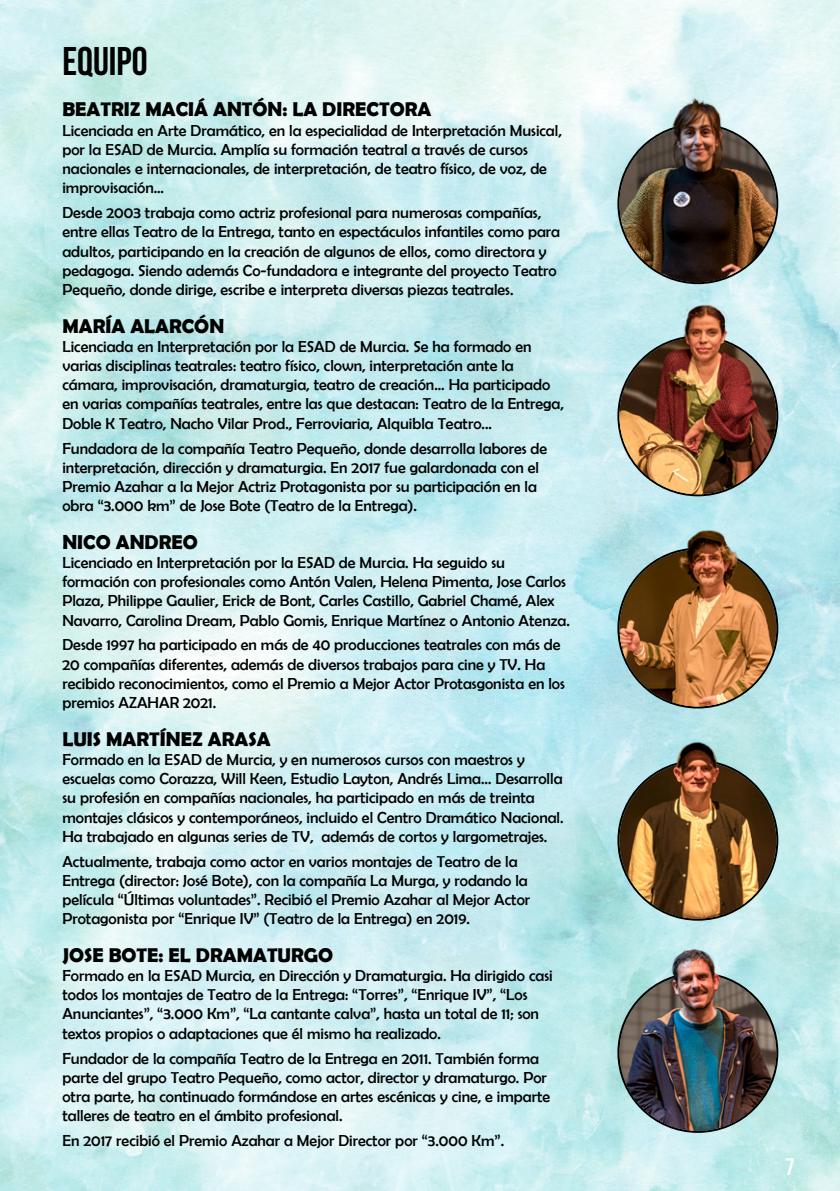
<style>
.page{position:relative;width:840px;height:1191px;background:#fff}
.page>*{position:absolute;margin:0;border:0;box-sizing:border-box;transform-origin:0 0}
.t1{font:700 40px "Bebas Neue";color:#000101}
.t2{font:700 24px "Bebas Neue";color:#fff}
.t3{font:700 20px "Berlin Sans FB Demi";color:#000101}
.t4{font:16px/19.2px "Berlin Sans FB";color:#000101}
</style>
<div class="page">
<img style="left:0;top:0;width:839px;height:1191px">
<img style="left:619px;top:80px;width:156px;height:202px">
<img style="left:619px;top:298px;width:156px;height:196px">
<img style="left:619px;top:526px;width:156px;height:180px">
<img style="left:619px;top:734px;width:156px;height:184px">
<img style="left:619px;top:934px;width:156px;height:196px">
<h1 class="t1" style="left:62px;top:39px;width:87px">EQUIPO</h1>
<p class="t3" style="left:62px;top:98px;width:370px">BEATRIZ MACIÁ ANTÓN: LA DIRECTORA</p>
<p class="t4" style="left:62px;top:120px;width:500px">Licenciada en Arte Dramático, en la especialidad de Interpretación Musical, por la ESAD de Murcia. Amplía su formación teatral a través de cursos nacionales e internacionales, de interpretación, de teatro físico, de voz, de improvisación...</p>
<p class="t4" style="left:62px;top:203px;width:499px">Desde 2003 trabaja como actriz profesional para numerosas compañías, entre ellas Teatro de la Entrega, tanto en espectáculos infantiles como para adultos, participando en la creación de algunos de ellos, como directora y pedagoga. Siendo además Co-fundadora e integrante del proyecto Teatro Pequeño, donde dirige, escribe e interpreta diversas piezas teatrales.</p>
<p class="t3" style="left:62px;top:314px;width:163px">MARÍA ALARCÓN</p>
<p class="t4" style="left:62px;top:337px;width:502px">Licenciada en Interpretación por la ESAD de Murcia. Se ha formado en varias disciplinas teatrales: teatro físico, clown, interpretación ante la cámara, improvisación, dramaturgia, teatro de creación... Ha participado en varias compañías teatrales, entre las que destacan: Teatro de la Entrega, Doble K Teatro, Nacho Vilar Prod., Ferroviaria, Alquibla Teatro...</p>
<p class="t4" style="left:62px;top:438px;width:486px">Fundadora de la compañía Teatro Pequeño, donde desarrolla labores de interpretación, dirección y dramaturgia. En 2017 fue galardonada con el Premio Azahar a la Mejor Actriz Protagonista por su participación en la obra “3.000 km” de Jose Bote (Teatro de la Entrega).</p>
<p class="t3" style="left:62px;top:530px;width:137px">NICO ANDREO</p>
<p class="t4" style="left:62px;top:553px;width:508px">Licenciado en Interpretación por la ESAD de Murcia. Ha seguido su formación con profesionales como Antón Valen, Helena Pimenta, Jose Carlos Plaza, Philippe Gaulier, Erick de Bont, Carles Castillo, Gabriel Chamé, Alex Navarro, Carolina Dream, Pablo Gomis, Enrique Martínez o Antonio Atenza.</p>
<p class="t4" style="left:62px;top:635px;width:503px">Desde 1997 ha participado en más de 40 producciones teatrales con más de 20 compañías diferentes, además de diversos trabajos para cine y TV. Ha recibido reconocimientos, como el Premio a Mejor Actor Protasgonista en los premios AZAHAR 2021.</p>
<p class="t3" style="left:62px;top:727px;width:209px">LUIS MARTÍNEZ ARASA</p>
<p class="t4" style="left:62px;top:749px;width:502px">Formado en la ESAD de Murcia, y en numerosos cursos con maestros y escuelas como Corazza, Will Keen, Estudio Layton, Andrés Lima… Desarrolla su profesión en compañías nacionales, ha participado en más de treinta montajes clásicos y contemporáneos, incluido el Centro Dramático Nacional.<br>Ha trabajado en algunas series de TV, además de cortos y largometrajes.</p>
<p class="t4" style="left:62px;top:851px;width:469px">Actualmente, trabaja como actor en varios montajes de Teatro de la Entrega (director: José Bote), con la compañía La Murga, y rodando la película “Últimas voluntades”. Recibió el Premio Azahar al Mejor Actor Protagonista por “Enrique IV” (Teatro de la Entrega) en 2019.</p>
<p class="t3" style="left:62px;top:943px;width:272px">JOSE BOTE: EL DRAMATURGO</p>
<p class="t4" style="left:62px;top:966px;width:491px">Formado en la ESAD Murcia, en Dirección y Dramaturgia. Ha dirigido casi todos los montajes de Teatro de la Entrega: “Torres”, “Enrique IV”, “Los Anunciantes”, “3.000 Km”, “La cantante calva”, hasta un total de 11; son textos propios o adaptaciones que él mismo ha realizado.</p>
<p class="t4" style="left:62px;top:1048px;width:489px">Fundador de la compañía Teatro de la Entrega en 2011. También forma parte del grupo Teatro Pequeño, como actor, director y dramaturgo. Por otra parte, ha continuado formándose en artes escénicas y cine, e imparte talleres de teatro en el ámbito profesional.</p>
<p class="t4" style="left:62px;top:1130px;width:443px">En 2017 recibió el Premio Azahar a Mejor Director por “3.000 Km”.</p>
<h2 class="t2" style="left:784px;top:1153px;width:11px">7</h2>
</div>
